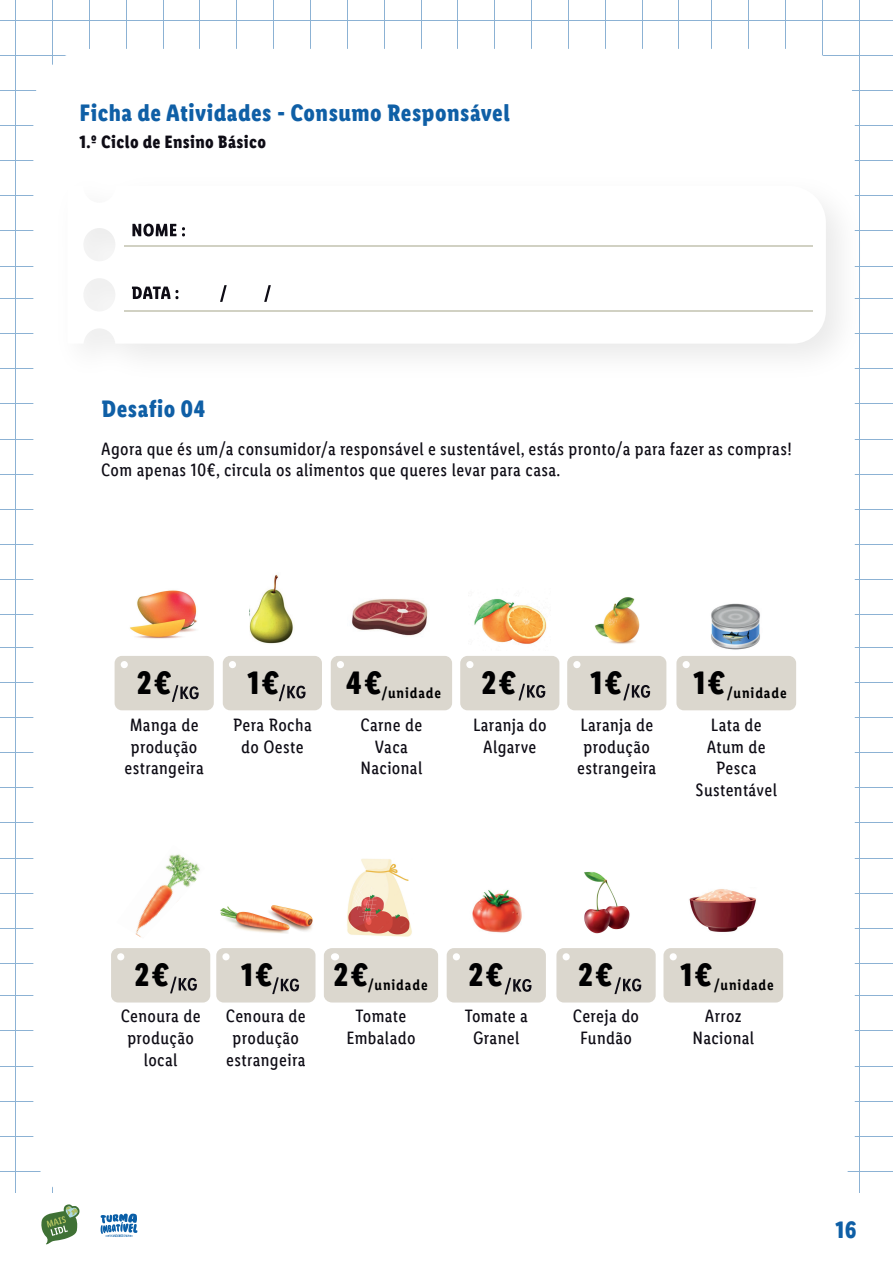
<style>
.page{position:relative;width:893px;height:1263px;background:#fff}
.page>*{position:absolute;margin:0;border:0;box-sizing:border-box;transform-origin:0 0}
.t1{font:700 32.7px "Lidl Font Cond Pro";color:#000001}
.t2{font:700 24px "Lidl Font Cond Pro";letter-spacing:.02em;color:#0f5fa6}
.t3{font:18px/21.6px "Lidl Font Cond Pro";letter-spacing:.02em;color:#0e0c15;text-align:center}
.t4{font:700 18px "Lidl Font Cond Pro";letter-spacing:.02em;color:#0e0c15}
.t5{font:600 15.15px "Lidl Font Cond Pro";letter-spacing:.06em;color:#000001}
</style>
<div class="page">
<hr style="left:0;top:1171px;width:893px;height:1px;background:#0f5fa6">
<hr style="left:0;top:1136px;width:893px;height:1px;background:#0f5fa6">
<hr style="left:0;top:1101px;width:893px;height:1px;background:#0f5fa6">
<hr style="left:0;top:1066px;width:893px;height:1px;background:#0f5fa6">
<hr style="left:0;top:1030px;width:893px;height:1px;background:#0f5fa6">
<hr style="left:0;top:995px;width:893px;height:1px;background:#0f5fa6">
<hr style="left:0;top:963px;width:893px;height:1px;background:#0f5fa6">
<hr style="left:0;top:928px;width:893px;height:1px;background:#0f5fa6">
<hr style="left:0;top:893px;width:893px;height:1px;background:#0f5fa6">
<hr style="left:0;top:857px;width:893px;height:1px;background:#0f5fa6">
<hr style="left:0;top:822px;width:893px;height:1px;background:#0f5fa6">
<hr style="left:0;top:787px;width:893px;height:1px;background:#0f5fa6">
<hr style="left:0;top:752px;width:893px;height:1px;background:#0f5fa6">
<hr style="left:0;top:717px;width:893px;height:1px;background:#0f5fa6">
<hr style="left:0;top:682px;width:893px;height:1px;background:#0f5fa6">
<hr style="left:0;top:647px;width:893px;height:1px;background:#0f5fa6">
<hr style="left:0;top:614px;width:893px;height:1px;background:#0f5fa6">
<hr style="left:0;top:579px;width:893px;height:1px;background:#0f5fa6">
<hr style="left:0;top:544px;width:893px;height:1px;background:#0f5fa6">
<hr style="left:0;top:509px;width:893px;height:1px;background:#0f5fa6">
<hr style="left:0;top:474px;width:893px;height:1px;background:#0f5fa6">
<hr style="left:0;top:439px;width:893px;height:1px;background:#0f5fa6">
<hr style="left:0;top:403px;width:893px;height:1px;background:#0f5fa6">
<hr style="left:0;top:368px;width:893px;height:1px;background:#0f5fa6">
<hr style="left:0;top:333px;width:893px;height:1px;background:#0f5fa6">
<hr style="left:0;top:298px;width:893px;height:1px;background:#0f5fa6">
<hr style="left:0;top:266px;width:893px;height:1px;background:#0f5fa6">
<hr style="left:0;top:230px;width:893px;height:1px;background:#0f5fa6">
<hr style="left:0;top:195px;width:893px;height:1px;background:#0f5fa6">
<hr style="left:0;top:160px;width:893px;height:1px;background:#0f5fa6">
<hr style="left:0;top:125px;width:893px;height:1px;background:#0f5fa6">
<hr style="left:0;top:90px;width:893px;height:1px;background:#0f5fa6">
<hr style="left:0;top:55px;width:893px;height:1px;background:#0f5fa6">
<hr style="left:0;top:20px;width:893px;height:1px;background:#0f5fa6">
<hr style="left:15px;top:0;width:1px;height:1193px;background:#0f5fa6">
<hr style="left:52px;top:0;width:1px;height:1193px;background:#0f5fa6">
<hr style="left:89px;top:0;width:1px;height:1193px;background:#0f5fa6">
<hr style="left:126px;top:0;width:1px;height:1193px;background:#0f5fa6">
<hr style="left:163px;top:0;width:1px;height:1193px;background:#0f5fa6">
<hr style="left:199px;top:0;width:1px;height:1193px;background:#0f5fa6">
<hr style="left:236px;top:0;width:1px;height:1193px;background:#0f5fa6">
<hr style="left:273px;top:0;width:1px;height:1193px;background:#0f5fa6">
<hr style="left:310px;top:0;width:1px;height:1193px;background:#0f5fa6">
<hr style="left:347px;top:0;width:1px;height:1193px;background:#0f5fa6">
<hr style="left:384px;top:0;width:1px;height:1193px;background:#0f5fa6">
<hr style="left:421px;top:0;width:1px;height:1193px;background:#0f5fa6">
<hr style="left:457px;top:0;width:1px;height:1193px;background:#0f5fa6">
<hr style="left:494px;top:0;width:1px;height:1193px;background:#0f5fa6">
<hr style="left:531px;top:0;width:1px;height:1193px;background:#0f5fa6">
<hr style="left:568px;top:0;width:1px;height:1193px;background:#0f5fa6">
<hr style="left:605px;top:0;width:1px;height:1193px;background:#0f5fa6">
<hr style="left:642px;top:0;width:1px;height:1193px;background:#0f5fa6">
<hr style="left:678px;top:0;width:1px;height:1193px;background:#0f5fa6">
<hr style="left:711px;top:0;width:1px;height:1193px;background:#0f5fa6">
<hr style="left:748px;top:0;width:1px;height:1193px;background:#0f5fa6">
<hr style="left:785px;top:0;width:1px;height:1193px;background:#0f5fa6">
<hr style="left:822px;top:0;width:1px;height:1193px;background:#0f5fa6">
<hr style="left:858px;top:0;width:1px;height:1193px;background:#0f5fa6">
<div style="left:33px;top:49px;width:822px;height:1154px;background:#fff;border-radius:60px"></div>
<img style="left:86px;top:160px;width:791px;height:235px">
<svg style="left:84px;top:186px;width:742px;height:158px"></svg>
<hr style="left:124px;top:245px;width:689px;height:2px;background:#d1d1c3">
<hr style="left:124px;top:311px;width:689px;height:1px;background:#d1d1c3">
<svg style="left:132px;top:224px;width:44px;height:12px"></svg>
<svg style="left:182px;top:227px;width:3px;height:9px"></svg>
<svg style="left:132px;top:287px;width:46px;height:12px"></svg>
<svg style="left:220px;top:285px;width:7px;height:17px"></svg>
<svg style="left:264px;top:285px;width:7px;height:17px"></svg>
<div style="left:111px;top:948px;width:99px;height:54px;background:#dbd7ce"></div>
<svg style="left:216px;top:948px;width:99px;height:54px;background:#d5d1c9"></svg>
<div style="left:324px;top:948px;width:114px;height:54px;background:#dbd7ce"></div>
<div style="left:447px;top:948px;width:99px;height:54px;background:#dbd7ce"></div>
<svg style="left:556px;top:948px;width:100px;height:54px;background:#d5d2c9"></svg>
<div style="left:663px;top:948px;width:120px;height:54px;background:#dbd7ce"></div>
<div style="left:115px;top:656px;width:99px;height:54px;background:#dbd7ce"></div>
<div style="left:223px;top:656px;width:99px;height:54px;background:#dbd7ce"></div>
<div style="left:331px;top:656px;width:121px;height:54px;background:#dbd7ce"></div>
<div style="left:460px;top:656px;width:99px;height:54px;background:#dbd7ce"></div>
<div style="left:567px;top:656px;width:99px;height:54px;background:#dbd7ce"></div>
<div style="left:676px;top:656px;width:120px;height:54px;background:#dbd7ce"></div>
<img style="left:130px;top:590px;width:67px;height:49px">
<img style="left:250px;top:574px;width:43px;height:70px">
<img style="left:352px;top:599px;width:76px;height:37px">
<img style="left:474px;top:599px;width:73px;height:45px">
<img style="left:595px;top:597px;width:45px;height:47px">
<img style="left:711px;top:603px;width:49px;height:47px">
<img style="left:135px;top:854px;width:65px;height:84px">
<img style="left:220px;top:905px;width:93px;height:28px">
<img style="left:472px;top:890px;width:50px;height:43px">
<img style="left:347px;top:858px;width:65px;height:79px">
<img style="left:584px;top:871px;width:46px;height:62px">
<img style="left:689px;top:889px;width:67px;height:43px">
<svg style="left:101px;top:1213px;width:36px;height:24px"></svg>
<svg style="left:41px;top:1204px;width:39px;height:40px"></svg>
<h2 class="t2" style="left:80px;top:98px;width:432px">Ficha de Atividades - Consumo Responsável</h2>
<p class="t4" style="left:80px;top:131px;width:188px">1.º Ciclo de Ensino Básico</p>
<h2 class="t2" style="left:101px;top:395px;width:106px">Desafio 04</h2>
<p class="t3" style="left:101px;top:438px;width:692px;text-align:left">Agora que és um/a consumidor/a responsável e sustentável, estás pronto/a para fazer as compras!<br>Com apenas 10€, circula os alimentos que queres levar para casa.</p>
<h1 class="t1" style="left:137px;top:663px;width:37px">2€</h1>
<h1 class="t1" style="left:248px;top:663px;width:34px">1€</h1>
<p class="t5" style="left:346px;top:684px;width:172px"><sup>4€</sup>/unidade <sup>2€</sup></p>
<h1 class="t1" style="left:590px;top:663px;width:34px">1€</h1>
<p class="t5" style="left:693px;top:683px;width:95px"><sup>1€</sup>/unidade</p>
<p class="t3" style="left:125px;top:714px;width:81px">Manga de produção estrangeira</p>
<p class="t3" style="left:233px;top:714px;width:80px">Pera Rocha do Oeste</p>
<p class="t3" style="left:360px;top:714px;width:64px">Carne de<br>Vaca<br>Nacional</p>
<p class="t3" style="left:473px;top:714px;width:75px">Laranja do<br>Algarve</p>
<p class="t3" style="left:577px;top:714px;width:81px">Laranja de produção estrangeira</p>
<p class="t3" style="left:696px;top:714px;width:83px">Lata de<br>Atum de<br>Pesca<br>Sustentável</p>
<h1 class="t1" style="left:134px;top:955px;width:37px">2€</h1>
<h1 class="t1" style="left:241px;top:955px;width:34px">1€</h1>
<p class="t5" style="left:334px;top:975px;width:171px"><sup>2€</sup>/unidade <sup>2€</sup></p>
<h1 class="t1" style="left:578px;top:955px;width:37px">2€</h1>
<p class="t5" style="left:680px;top:975px;width:95px"><sup>1€</sup>/unidade</p>
<p class="t3" style="left:121px;top:1005px;width:81px">Cenoura de produção local</p>
<p class="t3" style="left:226px;top:1005px;width:81px">Cenoura de produção estrangeira</p>
<p class="t3" style="left:346px;top:1005px;width:71px">Tomate<br>Embalado</p>
<p class="t3" style="left:465px;top:1005px;width:65px">Tomate a<br>Granel</p>
<p class="t3" style="left:573px;top:1005px;width:68px">Cereja do<br>Fundão</p>
<p class="t3" style="left:692px;top:1005px;width:63px">Arroz<br>Nacional</p>
<h2 class="t2" style="left:836px;top:1215px;width:23px">16</h2>
</div>
